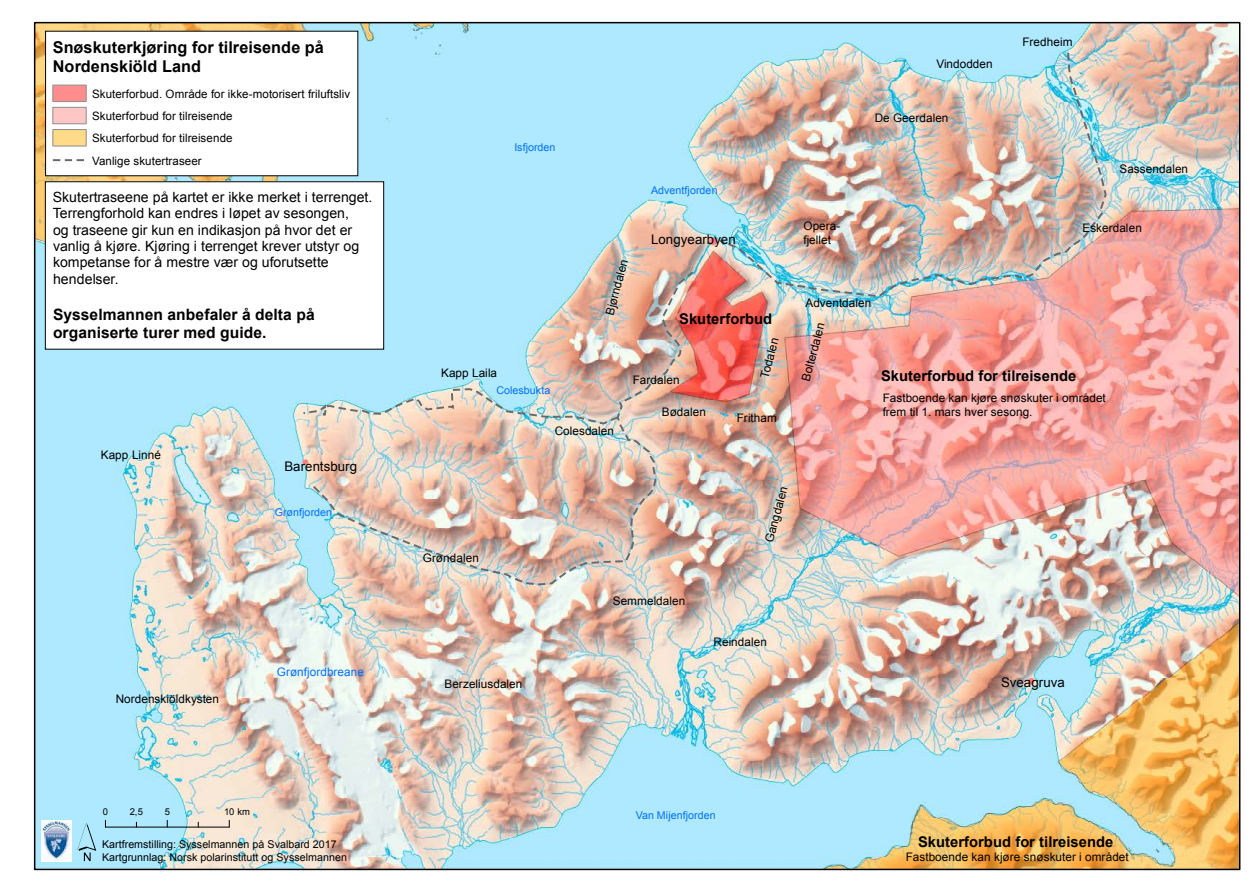
<style>
.page{position:relative;width:1259px;height:893px;background:#fff}
.page>*{position:absolute;margin:0;border:0;box-sizing:border-box;transform-origin:0 0}
.t1{font:54.45px "ESRI North";color:#000}
.t2{font:700 16.2px/18.8px "Arial";letter-spacing:.01em;color:#000}
.t3{font:700 15.6px/18.1px "Arial";letter-spacing:.005em;color:#000}
.t4{font:700 14.7px "Arial";color:#000}
.t5{font:14.1px/16.4px "Arial";letter-spacing:.005em;color:#000}
.t6{font:13.2px "Arial";letter-spacing:.005em;color:#000}
.t7{font:11.7px/13.6px "Arial";letter-spacing:.01em;color:#000}
.t8{font:11.7px "Arial";letter-spacing:.01em;color:#0070ff}
.t9{font:11.55px/22.2px "Arial";color:#000}
.t10{font:10.65px/12.5px "Arial";letter-spacing:.005em;color:#000}
.t11{font:10.65px "Arial";letter-spacing:.005em;color:#0070ff}
.t12{font:9.45px "Arial";color:#000}
</style>
<div class="page">
<img style="left:36px;top:24px;width:1202px;height:844px">
<img style="left:303px;top:270px;width:392px;height:316px">
<img style="left:717px;top:51px;width:390px;height:247px">
<div style="left:46px;top:31px;width:312px;height:145px;background:#fff"></div>
<div style="left:53px;top:85px;width:34px;height:17px;background:#ff8d8d;border:1px solid #8d8d8d"></div>
<div style="left:53px;top:107px;width:34px;height:17px;background:#ffc6c6;border:1px solid #8d8d8d"></div>
<div style="left:53px;top:129px;width:34px;height:17px;background:#ffda89;border:1px solid #8d8d8d"></div>
<svg style="left:53px;top:159px;width:31px;height:2px"></svg>
<div style="left:45px;top:182px;width:339px;height:167px;background:#fff"></div>
<div style="left:45px;top:181px;width:339px;height:168px;border:1px solid #000"></div>
<hr style="left:105px;top:827px;width:124px;height:1px;background:#000">
<img style="left:41px;top:821px;width:30px;height:41px">
<h2 class="t2" style="left:53px;top:39px;width:273px">Snøskuterkjøring for tilreisende på<br>Nordenskiöld Land</h2>
<p class="t9" style="left:92px;top:83px;width:259px">Skuterforbud. Område for ikke-motorisert friluftsliv Skuterforbud for tilreisende<br>Skuterforbud for tilreisende<br>Vanlige skutertraseer</p>
<p class="t5" style="left:53px;top:189px;width:321px">Skutertraseene på kartet er ikke merket i terrenget.<br>Terrengforhold kan endres i løpet av sesongen,<br>og traseene gir kun en indikasjon på hvor det er vanlig å kjøre. Kjøring i terrenget krever utstyr og kompetanse for å mestre vær og uforutsette hendelser.</p>
<h3 class="t3" style="left:53px;top:306px;width:263px">Sysselmannen anbefaler å delta på organiserte turer med guide.</h3>
<p class="t7" style="left:101px;top:447px;width:62px">Kapp Linné</p>
<p class="t6" style="left:284px;top:457px;width:74px">Barentsburg</p>
<p class="t11" style="left:275px;top:505px;width:59px">Grønfjorden</p>
<p class="t7" style="left:116px;top:692px;width:105px">Nordenskiöldkysten</p>
<p class="t8" style="left:277px;top:664px;width:88px">Grønfjordbreane</p>
<p class="t12" style="left:103px;top:805px;width:7px">0</p>
<p class="t12" style="left:130px;top:805px;width:15px">2,5</p>
<p class="t12" style="left:165px;top:805px;width:7px">5</p>
<p class="t12" style="left:224px;top:805px;width:28px">10 km</p>
<h1 class="t1" style="left:77px;top:810px;width:21px">´</h1>
<p class="t10" style="left:102px;top:838px;width:246px">Kartfremstilling: Sysselmannen på Svalbard 2017<br>Kartgrunnlag: Norsk polarinstitutt og Sysselmannen</p>
<p class="t11" style="left:514px;top:140px;width:43px">Isfjorden</p>
<p class="t7" style="left:441px;top:366px;width:57px">Kapp Laila</p>
<p class="t11" style="left:496px;top:383px;width:55px">Colesbukta</p>
<p class="t11" style="left:651px;top:183px;width:68px">Adventfjorden</p>
<p class="t7" style="left:603px;top:313px;width:59px;rotate:-75deg">Bjørndalen</p>
<p class="t6" style="left:651px;top:230px;width:86px">Longyearbyen</p>
<p class="t4" style="left:679px;top:308px;width:95px">Skuterforbud</p>
<p class="t7" style="left:633px;top:373px;width:48px">Fardalen</p>
<p class="t7" style="left:662px;top:405px;width:46px">Bødalen</p>
<p class="t7" style="left:757px;top:376px;width:43px;rotate:-75deg">Todalen</p>
<p class="t7" style="left:737px;top:411px;width:41px">Fritham</p>
<p class="t7" style="left:555px;top:424px;width:61px">Colesdalen</p>
<p class="t7" style="left:936px;top:57px;width:58px">Vindodden</p>
<p class="t7" style="left:874px;top:110px;width:75px">De Geerdalen</p>
<p class="t7" style="left:803px;top:219px;width:38px">Opera&shy;fjellet</p>
<p class="t7" style="left:805px;top:296px;width:67px">Adventdalen</p>
<p class="t7" style="left:1022px;top:35px;width:51px">Fredheim</p>
<p class="t7" style="left:1119px;top:162px;width:70px">Sassendalen</p>
<p class="t7" style="left:1082px;top:221px;width:61px">Eskerdalen</p>
<p class="t7" style="left:799px;top:379px;width:62px;rotate:-75deg">Bolterdalen</p>
<p class="t4" style="left:881px;top:366px;width:197px">Skuterforbud for tilreisende</p>
<p class="t7" style="left:882px;top:391px;width:225px">Fastboende kan kjøre snøskuter i området frem til 1. mars hver sesong.</p>
<p class="t7" style="left:423px;top:551px;width:57px">Grøndalen</p>
<p class="t7" style="left:444px;top:676px;width:79px">Berzeliusdalen</p>
<p class="t7" style="left:613px;top:594px;width:74px">Semmeldalen</p>
<p class="t7" style="left:762px;top:540px;width:59px;rotate:-75deg">Gangdalen</p>
<p class="t7" style="left:713px;top:635px;width:55px">Reindalen</p>
<p class="t6" style="left:1001px;top:673px;width:65px">Sveagruva</p>
<p class="t11" style="left:636px;top:807px;width:81px">Van Mijenfjorden</p>
<p class="t4" style="left:918px;top:832px;width:197px">Skuterforbud for tilreisende</p>
<p class="t7" style="left:905px;top:850px;width:225px">Fastboende kan kjøre snøskuter i området</p>
</div>
